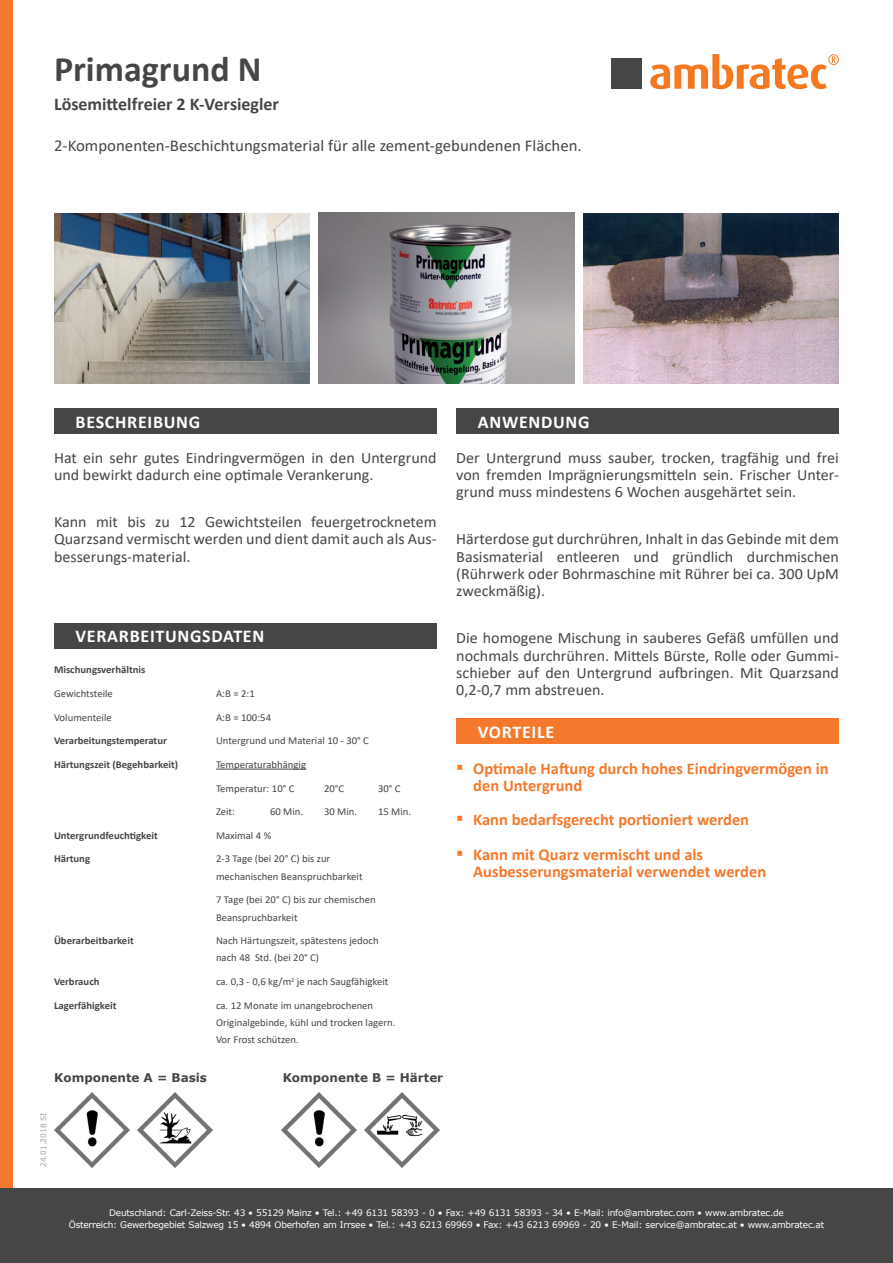
<style>
.page{position:relative;width:893px;height:1263px;background:#fff}
.page>*{position:absolute;margin:0;border:0;box-sizing:border-box;transform-origin:0 0}
.t1{font:700 36px "Calibri";color:#454647}
.t2{font:700 18px "Calibri";letter-spacing:.04em;color:#fff}
.t3{font:700 18px "Calibri";color:#454647}
.t4{font:700 16.5px/17.2px "Calibri";color:#f4792c}
.t5{font:16.5px "Calibri";color:#454647}
.t6{font:15.75px/17.2px "Calibri";color:#454647;text-align:justify}
.t7{font:700 12px "Verdana";color:#454647}
.t8{font:10.5px/17.2px "Calibri";color:#454647}
.t9{font:700 10.5px "Calibri";color:#454647}
.t10{font:9px/12px "Verdana";letter-spacing:-.025em;color:#fff;text-align:center}
.t11{font:7.5px "Verdana";color:#a0a1a5}
.s1{font-weight:400;font-size:21px}
</style>
<div class="page">
<div style="left:0;top:0;width:13px;height:1263px;background:#f4792c"></div>
<div style="left:0;top:1188px;width:893px;height:75px;background:#454647"></div>
<svg style="left:650px;top:54px;width:189px;height:35px"></svg>
<div style="left:611px;top:58px;width:31px;height:31px;background:#454647"></div>
<div style="left:456px;top:408px;width:383px;height:26px;background:#454647"></div>
<div style="left:54px;top:408px;width:383px;height:26px;background:#454647"></div>
<img style="left:319px;top:212px;width:255px;height:171px">
<img style="left:584px;top:213px;width:255px;height:171px">
<img style="left:54px;top:213px;width:255px;height:171px">
<div style="left:456px;top:719px;width:383px;height:25px;background:#f4792c"></div>
<div style="left:54px;top:623px;width:383px;height:25px;background:#454647"></div>
<hr style="left:216px;top:769px;width:90px;height:1px;background:#454647">
<img style="left:54px;top:1092px;width:75px;height:75px">
<img style="left:137px;top:1092px;width:75px;height:75px">
<img style="left:282px;top:1092px;width:75px;height:75px">
<img style="left:365px;top:1092px;width:75px;height:75px">
<h1 class="t1" style="left:54px;top:44px;width:209px">Primagrund N</h1>
<p class="t3" style="left:54px;top:91px;width:226px">Lösemittelfreier 2 K-Versiegler</p>
<p class="t5" style="left:54px;top:134px;width:529px">2-Komponenten-Beschichtungsmaterial für alle zement-gebundenen Flächen.</p>
<p class="t2" style="left:76px;top:409px;width:126px">BESCHREIBUNG</p>
<p class="t2" style="left:478px;top:409px;width:113px">ANWENDUNG</p>
<p class="t6" style="left:54px;top:448px;width:384px">Hat ein sehr gutes Eindringvermögen in den Untergrund und bewirkt dadurch eine optimale Verankerung.</p>
<p class="t6" style="left:54px;top:513px;width:384px">Kann mit bis zu 12 Gewichtsteilen feuergetrocknetem Quarzsand vermischt werden und dient damit auch als Aus&shy;besserungs-material.</p>
<p class="t2" style="left:76px;top:624px;width:190px">VERARBEITUNGSDATEN</p>
<p class="t9" style="left:54px;top:662px;width:93px">Mischungsverhältnis</p>
<p class="t8" style="left:54px;top:685px;width:60px">Gewichtsteile</p>
<p class="t8" style="left:216px;top:685px;width:40px">A:B = 2:1</p>
<p class="t8" style="left:54px;top:708px;width:59px">Volumenteile</p>
<p class="t8" style="left:216px;top:708px;width:57px">A:B = 100:54</p>
<p class="t9" style="left:54px;top:733px;width:114px">Verarbeitungstemperatur</p>
<p class="t8" style="left:216px;top:732px;width:154px">Untergrund und Material 10 - 30° C</p>
<p class="t9" style="left:54px;top:757px;width:126px">Härtungszeit (Begehbarkeit)</p>
<p class="t8" style="left:216px;top:755px;width:92px">Temperaturabhängig</p>
<p class="t8" style="left:216px;top:779px;width:80px">Temperatur: 10° C</p>
<p class="t8" style="left:324px;top:779px;width:22px">20°C</p>
<p class="t8" style="left:378px;top:779px;width:24px">30° C</p>
<p class="t8" style="left:216px;top:803px;width:21px">Zeit:</p>
<p class="t8" style="left:270px;top:803px;width:35px">60 Min.</p>
<p class="t8" style="left:324px;top:803px;width:35px">30 Min.</p>
<p class="t8" style="left:378px;top:803px;width:35px">15 Min.</p>
<p class="t9" style="left:54px;top:828px;width:105px">Untergrundfeuchtigkeit</p>
<p class="t8" style="left:216px;top:826px;width:57px">Maximal 4 %</p>
<p class="t9" style="left:54px;top:851px;width:38px">Härtung</p>
<p class="t8" style="left:216px;top:850px;width:148px">2-3 Tage (bei 20° C) bis zur mechanischen Beanspruchbarkeit</p>
<p class="t8" style="left:216px;top:891px;width:161px">7 Tage (bei 20° C) bis zur chemischen<br>Beanspruchbarkeit</p>
<p class="t9" style="left:54px;top:933px;width:81px">Überarbeitbarkeit</p>
<p class="t8" style="left:216px;top:932px;width:164px">Nach Härtungszeit, spätestens jedoch nach 48 Std. (bei 20° C)</p>
<p class="t9" style="left:54px;top:974px;width:47px">Verbrauch</p>
<p class="t8" style="left:216px;top:973px;width:174px">ca. 0,3 - 0,6 kg/m<sup>2</sup> je nach Saugfähigkeit</p>
<p class="t9" style="left:54px;top:998px;width:64px">Lagerfähigkeit</p>
<p class="t8" style="left:216px;top:996px;width:181px">ca. 12 Monate im unangebrochenen<br>Originalgebinde, kühl und trocken lagern.<br>Vor Frost schützen.</p>
<p class="t7" style="left:54px;top:1069px;width:154px">Komponente A = Basis</p>
<p class="t7" style="left:283px;top:1069px;width:162px">Komponente B = Härter</p>
<p class="t11" style="left:39px;top:1167px;width:56px;rotate:-90deg">24.01.2018 SI</p>
<p class="t6" style="left:456px;top:448px;width:384px">Der Untergrund muss sauber, trocken, tragfähig und frei von fremden Imprägnierungsmitteln sein. Frischer Unter&shy;grund muss mindestens 6 Wochen ausgehärtet sein.</p>
<p class="t6" style="left:456px;top:530px;width:384px">Härterdose gut durchrühren, Inhalt in das Gebinde mit dem Basismaterial entleeren und gründlich durchmischen (Rührwerk oder Bohrmaschine mit Rührer bei ca. 300 UpM zweckmäßig).</p>
<p class="t6" style="left:456px;top:629px;width:384px">Die homogene Mischung in sauberes Gefäß umfüllen und nochmals durchrühren. Mittels Bürste, Rolle oder Gummi&shy;schieber auf den Untergrund aufbringen. Mit Quarzsand 0,2-0,7 mm abstreuen.</p>
<p class="t2" style="left:478px;top:719px;width:78px">VORTEILE</p>
<p class="t4" style="left:473px;top:759px;width:357px;text-indent:-17px"><span class="s1">▪</span> Optimale Haftung durch hohes Eindringvermögen in den Untergrund</p>
<p class="t4" style="left:456px;top:811px;width:294px"><span class="s1">▪</span> Kann bedarfsgerecht portioniert werden</p>
<p class="t4" style="left:473px;top:845px;width:295px;text-indent:-17px"><span class="s1">▪</span> Kann mit Quarz vermischt und als<br>Ausbesserungsmaterial verwendet werden</p>
<p class="t10" style="left:69px;top:1207px;width:757px">Deutschland: Carl-Zeiss-Str. 43 • 55129 Mainz • Tel.: +49 6131 58393 - 0 • Fax: +49 6131 58393 - 34 • E-Mail: info@ambratec.com • www.ambratec.de<br>Österreich: Gewerbegebiet Salzweg 15 • 4894 Oberhofen am Irrsee • Tel.: +43 6213 69969 • Fax: +43 6213 69969 - 20 • E-Mail: service@ambratec.at • www.ambratec.at</p>
</div>
